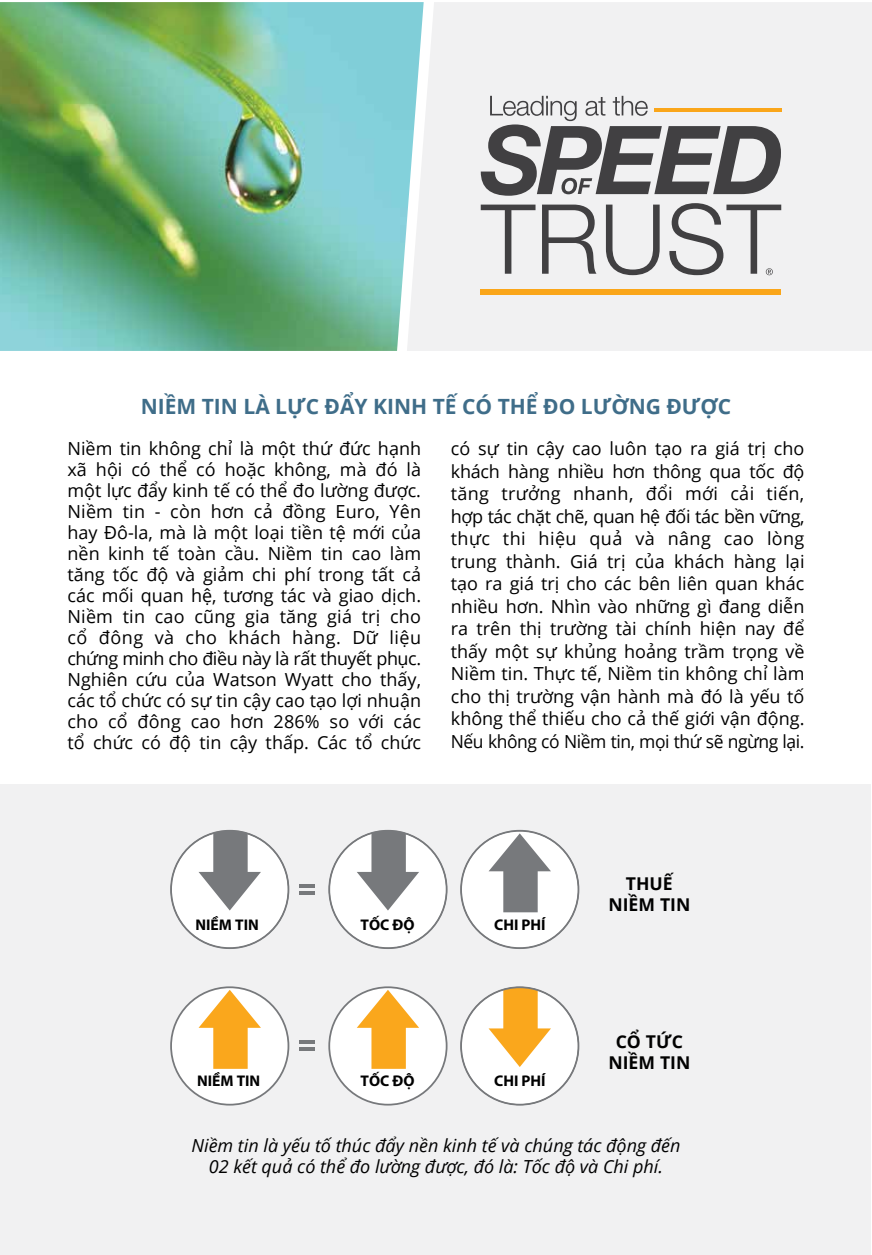
<style>
.page{position:relative;width:872px;height:1255px;background:#fff}
.page>*{position:absolute;margin:0;border:0;box-sizing:border-box;transform-origin:0 0}
.t1{font:700 21px "Open Sans";color:#3f6d89}
.t2{font:18px/21px "Open Sans";color:#000;text-align:justify}
.t3{font:italic 18px/21.6px "Open Sans";color:#000;text-align:center}
.t4{font:700 17.55px/21.1px "Open Sans";color:#010101;text-align:center}
.t5{font:700 15.45px "Myriad Pro";color:#010101}
</style>
<div class="page">
<div style="left:1px;top:784px;width:870px;height:470px;background:#f1f1f2"></div>
<div style="left:170px;top:986px;width:119px;height:119px;background:#fff;border:2px solid #77797c;border-radius:50%"></div>
<svg style="left:198px;top:989px;width:63px;height:79px"></svg>
<div style="left:328px;top:986px;width:119px;height:119px;background:#fff;border:2px solid #77797c;border-radius:50%"></div>
<svg style="left:357px;top:989px;width:62px;height:79px"></svg>
<div style="left:460px;top:986px;width:119px;height:119px;background:#fff;border:1px solid #676868;border-radius:50%"></div>
<div style="left:460px;top:830px;width:119px;height:118px;background:#fff;border:1px solid #676868;border-radius:50%"></div>
<svg style="left:488px;top:989px;width:63px;height:78px"></svg>
<div style="left:329px;top:830px;width:118px;height:118px;background:#fff;border:1px solid #676868;border-radius:50%"></div>
<div style="left:171px;top:830px;width:118px;height:118px;background:#fff;border:1px solid #676868;border-radius:50%"></div>
<svg style="left:198px;top:832px;width:63px;height:78px"></svg>
<svg style="left:488px;top:833px;width:63px;height:79px"></svg>
<hr style="left:299px;top:884px;width:16px;height:3px;background:#77797c">
<hr style="left:299px;top:891px;width:16px;height:3px;background:#77797c">
<hr style="left:299px;top:1040px;width:15px;height:3px;background:#77797c">
<hr style="left:299px;top:1047px;width:15px;height:3px;background:#77797c">
<div style="left:460px;top:986px;width:119px;height:119px;border:2px solid #77797c;border-radius:50%"></div>
<div style="left:460px;top:829px;width:119px;height:120px;border:2px solid #77797c;border-radius:50%"></div>
<div style="left:170px;top:829px;width:119px;height:120px;border:2px solid #77797c;border-radius:50%"></div>
<svg style="left:357px;top:832px;width:62px;height:78px"></svg>
<div style="left:328px;top:829px;width:119px;height:120px;border:2px solid #77797c;border-radius:50%"></div>
<div style="left:424px;top:2px;width:448px;height:349px;background:#f1f1f2"></div>
<img style="left:0;top:2px;width:424px;height:349px">
<div style="left:480px;top:289px;width:301px;height:5px;background:#faa61a"></div>
<svg style="left:481px;top:204px;width:54px;height:70px"></svg>
<svg style="left:542px;top:204px;width:54px;height:70px"></svg>
<svg style="left:606px;top:204px;width:53px;height:71px"></svg>
<svg style="left:481px;top:96px;width:300px;height:100px"></svg>
<svg style="left:668px;top:203px;width:113px;height:72px"></svg>
<p class="t1" style="left:141px;top:391px;width:592px">NIỀM TIN LÀ LỰC ĐẨY KINH TẾ CÓ THỂ ĐO LƯỜNG ĐƯỢC</p>
<p class="t2" style="left:68px;top:437px;width:355px">Niềm tin không chỉ là một thứ đức hạnh xã hội có thể có hoặc không, mà đó là một lực đẩy kinh tế có thể đo lường được.<br>Niềm tin - còn hơn cả đồng Euro, Yên hay Đô-la, mà là một loại tiền tệ mới của nền kinh tế toàn cầu. Niềm tin cao làm tăng tốc độ và giảm chi phí trong tất cả các mối quan hệ, tương tác và giao dịch.<br>Niềm tin cao cũng gia tăng giá trị cho cổ đông và cho khách hàng. Dữ liệu chứng minh cho điều này là rất thuyết phục.<br>Nghiên cứu của Watson Wyatt cho thấy, các tổ chức có sự tin cậy cao tạo lợi nhuận cho cổ đông cao hơn 286% so với các tổ chức có độ tin cậy thấp. Các tổ chức</p>
<p class="t2" style="left:451px;top:437px;width:355px;line-height:22.5px">có sự tin cậy cao luôn tạo ra giá trị cho khách hàng nhiều hơn thông qua tốc độ tăng trưởng nhanh, đổi mới cải tiến, hợp tác chặt chẽ, quan hệ đối tác bền vững, thực thi hiệu quả và nâng cao lòng trung thành. Giá trị của khách hàng lại tạo ra giá trị cho các bên liên quan khác nhiều hơn. Nhìn vào những gì đang diễn ra trên thị trường tài chính hiện nay để thấy một sự khủng hoảng trầm trọng về Niềm tin. Thực tế, Niềm tin không chỉ làm cho thị trường vận hành mà đó là yếu tố không thể thiếu cho cả thế giới vận động.<br>Nếu không có Niềm tin, mọi thứ sẽ ngừng lại.</p>
<p class="t5" style="left:195px;top:914px;width:65px">NIỀM TIN</p>
<p class="t5" style="left:360px;top:914px;width:55px">TỐC ĐỘ</p>
<p class="t5" style="left:494px;top:914px;width:53px">CHI PHÍ</p>
<p class="t5" style="left:197px;top:1070px;width:65px">NIỀM TIN</p>
<p class="t5" style="left:360px;top:1070px;width:55px">TỐC ĐỘ</p>
<p class="t5" style="left:494px;top:1070px;width:53px">CHI PHÍ</p>
<p class="t4" style="left:608px;top:872px;width:84px">THUẾ<br>NIỀM TIN</p>
<p class="t4" style="left:608px;top:1030px;width:84px">CỔ TỨC<br>NIỀM TIN</p>
<p class="t3" style="left:191px;top:1133px;width:490px">Niềm tin là yếu tố thúc đẩy nền kinh tế và chúng tác động đến<br>02 kết quả có thể đo lường được, đó là: Tốc độ và Chi phí.</p>
</div>
